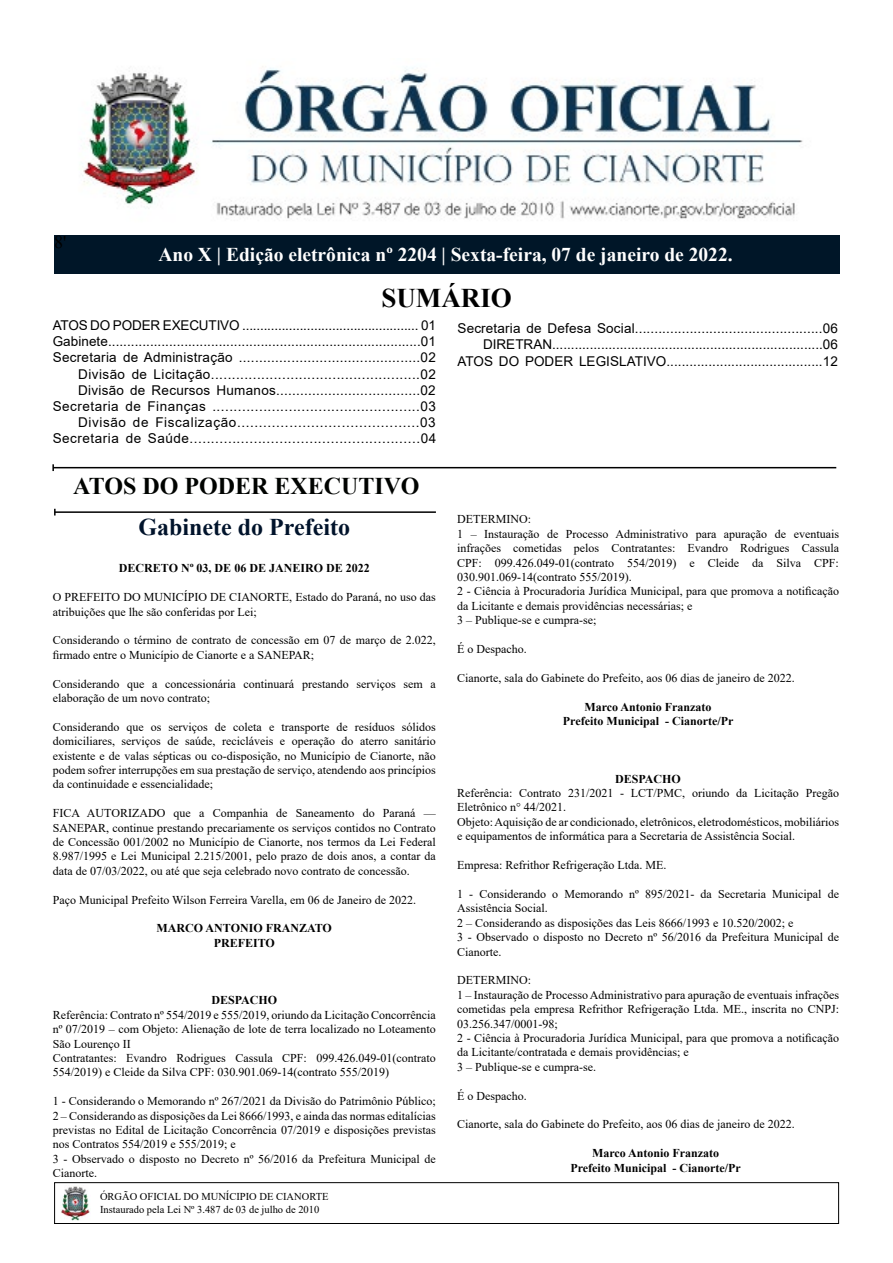
<style>
.page{position:relative;width:893px;height:1263px;background:#fff}
.page>*{position:absolute;margin:0;border:0;box-sizing:border-box;transform-origin:0 0}
.t1{font:700 27px "Times New Roman";color:#000}
.t2{font:700 24px "Times New Roman";color:#000300}
.t3{font:700 24px "Times New Roman";color:#00132b}
.t4{font:700 19.5px "Times New Roman";color:#fff}
.t5{font:18px "Times New Roman";color:#000}
.t6{font:13.5px/16.2px "Arial";letter-spacing:.02em;color:#000;text-align:right}
.t7{font:12px/14.4px "Times New Roman";color:#000}
.t8{font:700 12px/14.4px "Times New Roman";color:#000;text-align:center}
.t9{font:10.5px/12.6px "Times New Roman";color:#000}
</style>
<div class="page">
<div style="left:54px;top:1182px;width:785px;height:42px;border:1px solid #000"></div>
<img style="left:61px;top:1186px;width:29px;height:34px">
<img style="left:82px;top:66px;width:721px;height:153px">
<div style="left:54px;top:236px;width:785px;height:38px;background:#001628"></div>
<hr style="left:53px;top:467px;width:783px;height:1px;background:#000">
<svg style="left:52px;top:464px;width:2px;height:7px"></svg>
<hr style="left:55px;top:511px;width:381px;height:2px;background:#000">
<svg style="left:54px;top:509px;width:2px;height:6px"></svg>
<h3 class="t5" style="left:54px;top:229px;width:14px">8'</h3>
<h3 class="t4" style="left:158px;top:240px;width:576px">Ano X | Edição eletrônica nº 2204 | Sexta-feira, 07 de janeiro de 2022.</h3>
<h1 class="t1" style="left:381px;top:278px;width:132px">SUMÁRIO</h1>
<p class="t6" style="left:53px;top:317px;width:385px">ATOS DO PODER EXECUTIVO ................................................. 01<br>Gabinete..................................................................................01<br>Secretaria de Administração .............................................02<br>Divisão de Licitação..................................................02<br>Divisão de Recursos Humanos....................................02<br>Secretaria de Finanças .................................................03<br>Divisão de Fiscalização..........................................03<br>Secretaria de Saúde......................................................04</p>
<p class="t6" style="left:457px;top:320px;width:382px">Secretaria de Defesa Social................................................06<br>DIRETRAN........................................................................06<br>ATOS DO PODER LEGISLATIVO.........................................12</p>
<h2 class="t2" style="left:73px;top:468px;width:348px">ATOS DO PODER EXECUTIVO</h2>
<h2 class="t3" style="left:139px;top:510px;width:213px">Gabinete do Prefeito</h2>
<p class="t8" style="left:119px;top:561px;width:252px">DECRETO Nº 03, DE 06 DE JANEIRO DE 2022</p>
<p class="t7" style="left:53px;top:589px;width:385px">O PREFEITO DO MUNICÍPIO DE CIANORTE, Estado do Paraná, no uso das atribuições que lhe são conferidas por Lei;</p>
<p class="t7" style="left:53px;top:633px;width:385px">Considerando o término de contrato de concessão em 07 de março de 2.022, firmado entre o Município de Cianorte e a SANEPAR;</p>
<p class="t7" style="left:53px;top:676px;width:385px">Considerando que a concessionária continuará prestando serviços sem a elaboração de um novo contrato;</p>
<p class="t7" style="left:53px;top:719px;width:385px;text-align:justify">Considerando que os serviços de coleta e transporte de resíduos sólidos domiciliares, serviços de saúde, recicláveis e operação do aterro sanitário existente e de valas sépticas ou co-disposição, no Município de Cianorte, não podem sofrer interrupções em sua prestação de serviço, atendendo aos princípios da continuidade e essencialidade;</p>
<p class="t7" style="left:53px;top:805px;width:385px;text-align:justify">FICA AUTORIZADO que a Companhia de Saneamento do Paraná — SANEPAR, continue prestando precariamente os serviços contidos no Contrato de Concessão 001/2002 no Município de Cianorte, nos termos da Lei Federal 8.987/1995 e Lei Municipal 2.215/2001, pelo prazo de dois anos, a contar da data de 07/03/2022, ou até que seja celebrado novo contrato de concessão.</p>
<p class="t7" style="left:53px;top:892px;width:365px">Paço Municipal Prefeito Wilson Ferreira Varella, em 06 de Janeiro de 2022.</p>
<p class="t8" style="left:157px;top:921px;width:177px">MARCO ANTONIO FRANZATO<br>PREFEITO</p>
<p class="t7" style="left:457px;top:512px;width:383px">DETERMINO:<br>1 – Instauração de Processo Administrativo para apuração de eventuais infrações cometidas pelos Contratantes: Evandro Rodrigues Cassula CPF: 099.426.049-01(contrato 554/2019) e Cleide da Silva CPF:<br>030.901.069-14(contrato 555/2019).<br>2 - Ciência à Procuradoria Jurídica Municipal, para que promova a notificação da Licitante e demais providências necessárias; e<br>3 – Publique-se e cumpra-se;</p>
<p class="t7" style="left:457px;top:641px;width:71px">É o Despacho.</p>
<p class="t7" style="left:457px;top:670px;width:339px">Cianorte, sala do Gabinete do Prefeito, aos 06 dias de janeiro de 2022.</p>
<p class="t8" style="left:563px;top:699px;width:172px">Marco Antonio Franzato<br>Prefeito Municipal - Cianorte/Pr</p>
<p class="t8" style="left:615px;top:771px;width:67px">DESPACHO</p>
<p class="t7" style="left:457px;top:785px;width:383px">Referência: Contrato 231/2021 - LCT/PMC, oriundo da Licitação Pregão Eletrônico n° 44/2021.<br>Objeto: Aquisição de ar condicionado, eletrônicos, eletrodomésticos, mobiliários e equipamentos de informática para a Secretaria de Assistência Social.</p>
<p class="t7" style="left:457px;top:857px;width:211px">Empresa: Refrithor Refrigeração Ltda. ME.</p>
<p class="t7" style="left:457px;top:886px;width:383px">1 - Considerando o Memorando nº 895/2021- da Secretaria Municipal de Assistência Social.<br>2 – Considerando as disposições das Leis 8666/1993 e 10.520/2002; e<br>3 - Observado o disposto no Decreto nº 56/2016 da Prefeitura Municipal de Cianorte.</p>
<p class="t7" style="left:457px;top:973px;width:383px">DETERMINO:<br>1 – Instauração de Processo Administrativo para apuração de eventuais infrações cometidas pela empresa Refrithor Refrigeração Ltda. ME., inscrita no CNPJ:<br>03.256.347/0001-98;<br>2 - Ciência à Procuradoria Jurídica Municipal, para que promova a notificação da Licitante/contratada e demais providências; e<br>3 – Publique-se e cumpra-se.</p>
<p class="t7" style="left:457px;top:1088px;width:71px">É o Despacho.</p>
<p class="t7" style="left:457px;top:1117px;width:339px">Cianorte, sala do Gabinete do Prefeito, aos 06 dias de janeiro de 2022.</p>
<p class="t8" style="left:570px;top:1145px;width:172px">Marco Antonio Franzato<br>Prefeito Municipal - Cianorte/Pr</p>
<p class="t8" style="left:211px;top:993px;width:67px">DESPACHO</p>
<p class="t7" style="left:53px;top:1007px;width:385px">Referência: Contrato nº 554/2019 e 555/2019, oriundo da Licitação Concorrência nº 07/2019 – com Objeto: Alienação de lote de terra localizado no Loteamento São Lourenço II<br>Contratantes: Evandro Rodrigues Cassula CPF: 099.426.049-01(contrato 554/2019) e Cleide da Silva CPF: 030.901.069-14(contrato 555/2019)</p>
<p class="t7" style="left:53px;top:1093px;width:385px">1 - Considerando o Memorando nº 267/2021 da Divisão do Patrimônio Público; 2 – Considerando as disposições da Lei 8666/1993, e ainda das normas editalícias previstas no Edital de Licitação Concorrência 07/2019 e disposições previstas nos Contratos 554/2019 e 555/2019; e<br>3 - Observado o disposto no Decreto nº 56/2016 da Prefeitura Municipal de Cianorte.</p>
<p class="t9" style="left:100px;top:1190px;width:230px">ÓRGÃO OFICIAL DO MUNÍCIPIO DE CIANORTE<br>Instaurado pela Lei Nº 3.487 de 03 de julho de 2010</p>
</div>
